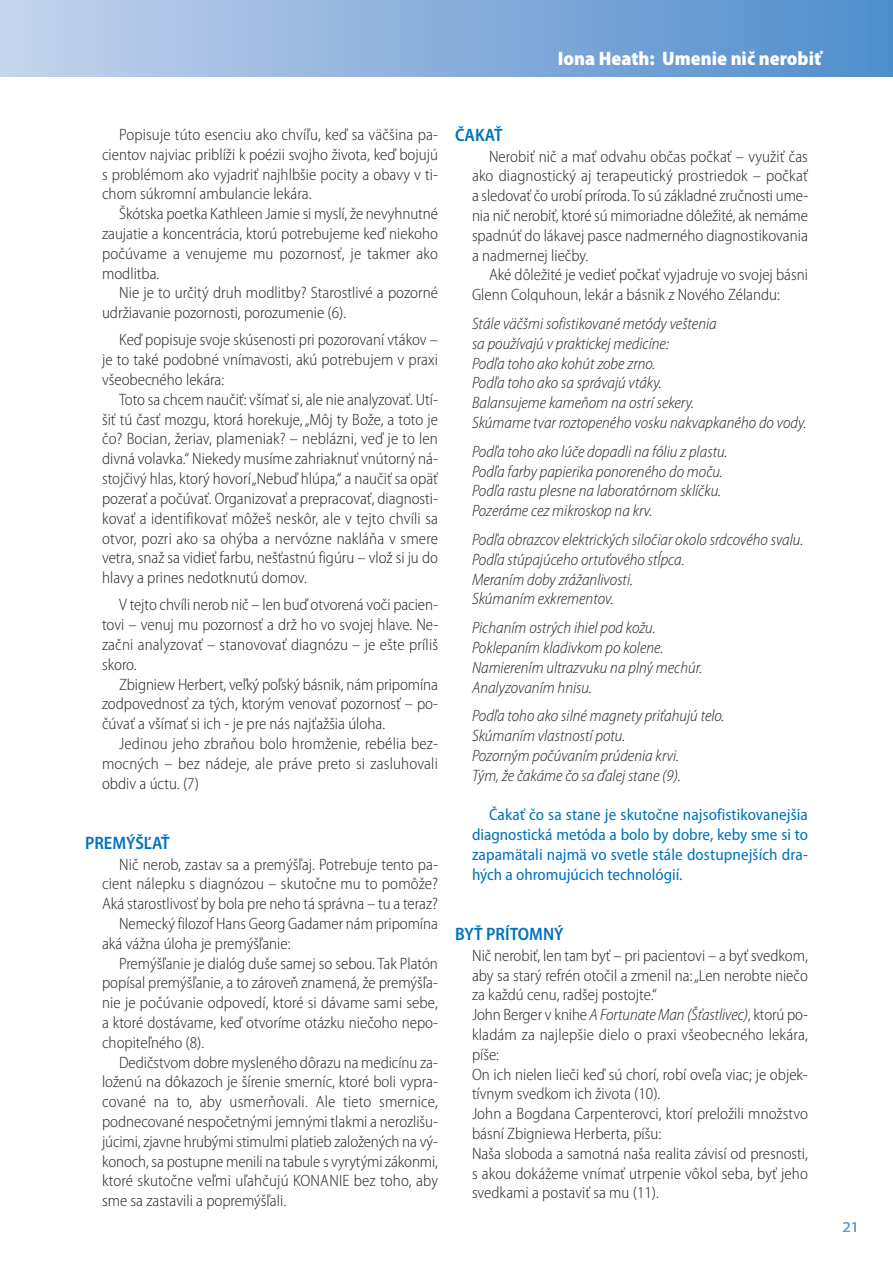
<style>
.page{position:relative;width:893px;height:1263px;background:#fff}
.page>*{position:absolute;margin:0;border:0;box-sizing:border-box;transform-origin:0 0}
.t1{font:900 semi-condensed 19.5px "Myriad Pro";color:#fff}
.t2{font:600 semi-condensed 18px "Myriad Pro";color:#0072bc}
.t3{font:300 semi-condensed 16.5px/19.8px "Myriad Pro";color:#231f20;text-align:justify}
.t4{font:italic 300 semi-condensed 16.5px/19.8px "Myriad Pro";color:#231f20}
.t5{font:semi-condensed 16.5px/19.8px "Myriad Pro";color:#0072bc;text-align:justify}
.t6{font:semi-expanded 15px "Myriad Pro";color:#6599d1}
.s1{font-style:italic}
</style>
<div class="page">
<div style="left:0;top:0;width:893px;height:77px;background:linear-gradient(to right,#c5d3ec,#4e8ccb)"></div>
<p class="t1" style="left:558px;top:51px;width:265px">Iona Heath: Umenie nič nerobiť</p>
<p class="t1" style="left:593px;top:51px;width:235px">Vš obecný Praktik č. 2/2012</p>
<p class="t3" style="left:102px;top:126px;width:337px;text-indent:17px">Popisuje túto esenciu ako chvíľu, keď sa väčšina pa&shy;cientov najviac priblíži k poézii svojho života, keď bojujú s problémom ako vyjadriť najhlbšie pocity a obavy v ti&shy;chom súkromní ambulancie lekára.</p>
<p class="t3" style="left:102px;top:205px;width:337px;text-indent:17px">Škótska poetka Kathleen Jamie si myslí, že nevyhnutné zaujatie a koncentrácia, ktorú potrebujeme keď niekoho počúvame a venujeme mu pozornosť, je takmer ako modlitba.</p>
<p class="t3" style="left:102px;top:284px;width:337px;text-indent:17px">Nie je to určitý druh modlitby? Starostlivé a pozorné udržiavanie pozornosti, porozumenie (6).</p>
<p class="t3" style="left:102px;top:331px;width:337px;text-indent:17px">Keď popisuje svoje skúsenosti pri pozorovaní vtákov – je to také podobné vnímavosti, akú potrebujem v praxi všeobecného lekára:</p>
<p class="t3" style="left:102px;top:391px;width:337px;text-indent:17px">Toto sa chcem naučiť: všímať si, ale nie analyzovať. Utí&shy;šiť tú časť mozgu, ktorá horekuje,„Môj ty Bože, a toto je čo? Bocian, žeriav, plameniak? – neblázni, veď je to len divná volavka.“ Niekedy musíme zahriaknuť vnútorný ná&shy;stojčivý hlas, ktorý hovorí„Nebuď hlúpa,“ a naučiť sa opäť pozerať a počúvať. Organizovať a prepracovať, diagnosti&shy;kovať a identifikovať môžeš neskôr, ale v tejto chvíli sa otvor, pozri ako sa ohýba a nervózne nakláňa v smere vetra, snaž sa vidieť farbu, nešťastnú figúru – vlož si ju do hlavy a prines nedotknutú domov.</p>
<p class="t3" style="left:102px;top:596px;width:338px;text-indent:17px">V tejto chvíli nerob nič – len buď otvorená voči pacien&shy;tovi – venuj mu pozornosť a drž ho vo svojej hlave. Ne&shy;začni analyzovať – stanovovať diagnózu – je ešte príliš skoro.</p>
<p class="t3" style="left:102px;top:675px;width:338px;text-indent:17px">Zbigniew Herbert, veľký poľský básnik, nám pripomína zodpovednosť za tých, ktorým venovať pozornosť – po&shy;čúvať a všímať si ich - je pre nás najťažšia úloha.</p>
<p class="t3" style="left:102px;top:735px;width:337px;text-indent:17px">Jedinou jeho zbraňou bolo hromženie, rebélia bez&shy;mocných – bez nádeje, ale práve preto si zasluhovali obdiv a úctu. (7)</p>
<p class="t2" style="left:85px;top:836px;width:86px">PREMÝŠĽAŤ</p>
<p class="t3" style="left:119px;top:855px;width:320px">Nič nerob, zastav sa a premýšľaj. Potrebuje tento pa-</p>
<p class="t3" style="left:102px;top:875px;width:337px">cient nálepku s diagnózou – skutočne mu to pomôže?</p>
<p class="t3" style="left:102px;top:895px;width:337px">Aká starostlivosť by bola pre neho tá správna – tu a teraz?</p>
<p class="t3" style="left:119px;top:915px;width:320px">Nemecký filozof Hans Georg Gadamer nám pripomína</p>
<p class="t3" style="left:102px;top:935px;width:190px">aká vážna úloha je premýšľanie:</p>
<p class="t3" style="left:119px;top:954px;width:320px">Premýšľanie je dialóg duše samej so sebou. Tak Platón</p>
<p class="t3" style="left:102px;top:974px;width:337px">popísal premýšľanie, a to zároveň znamená, že premýšľa-</p>
<p class="t3" style="left:102px;top:994px;width:337px">nie je počúvanie odpovedí, ktoré si dávame sami sebe,</p>
<p class="t3" style="left:102px;top:1014px;width:338px">a ktoré dostávame, keď otvoríme otázku niečoho nepo-</p>
<p class="t3" style="left:102px;top:1034px;width:104px">chopiteľného (8).</p>
<p class="t3" style="left:119px;top:1053px;width:320px">Dedičstvom dobre mysleného dôrazu na medicínu za-</p>
<p class="t3" style="left:102px;top:1073px;width:337px">loženú na dôkazoch je šírenie smerníc, ktoré boli vypra-</p>
<p class="t3" style="left:102px;top:1093px;width:337px">cované na to, aby usmerňovali. Ale tieto smernice,</p>
<p class="t3" style="left:102px;top:1113px;width:337px">podnecované nespočetnými jemnými tlakmi a nerozlišu-</p>
<p class="t3" style="left:102px;top:1133px;width:337px">júcimi, zjavne hrubými stimulmi platieb založených na vý-</p>
<p class="t3" style="left:102px;top:1152px;width:337px">konoch, sa postupne menili na tabule s vyrytými zákonmi,</p>
<p class="t3" style="left:102px;top:1172px;width:337px">ktoré skutočne veľmi uľahčujú KONANIE bez toho, aby</p>
<p class="t3" style="left:102px;top:1192px;width:186px">sme sa zastavili a popremýšľali.</p>
<p class="t2" style="left:455px;top:128px;width:49px">ČAKAŤ</p>
<p class="t3" style="left:472px;top:147px;width:338px;text-indent:17px">Nerobiť nič a mať odvahu občas počkať – využiť čas ako diagnostický aj terapeutický prostriedok – počkať a sledovať čo urobí príroda. To sú základné zručnosti ume&shy;nia nič nerobiť, ktoré sú mimoriadne dôležité, ak nemáme spadnúť do lákavej pasce nadmerného diagnostikovania a nadmernej liečby.</p>
<p class="t3" style="left:472px;top:266px;width:337px;text-indent:17px">Aké dôležité je vedieť počkať vyjadruje vo svojej básni<br>Glenn Colquhoun, lekár a básnik z Nového Zélandu:</p>
<p class="t4" style="left:472px;top:315px;width:336px">Stále väčšmi sofistikované metódy veštenia<br>sa používajú v praktickej medicíne:<br>Podľa toho ako kohút zobe zrno.<br>Podľa toho ako sa správajú vtáky.<br>Balansujeme kameňom na ostrí sekery.<br>Skúmame tvar roztopeného vosku nakvapkaného do vody.</p>
<p class="t4" style="left:472px;top:443px;width:257px">Podľa toho ako lúče dopadli na fóliu z plastu.<br>Podľa farby papierika ponoreného do moču.<br>Podľa rastu plesne na laboratórnom sklíčku.<br>Pozeráme cez mikroskop na krv.</p>
<p class="t4" style="left:472px;top:531px;width:333px">Podľa obrazcov elektrických siločiar okolo srdcového svalu.<br>Podľa stúpajúceho ortuťového stĺpca.<br>Meraním doby zrážanlivosti.<br>Skúmaním exkrementov.</p>
<p class="t4" style="left:472px;top:619px;width:232px">Pichaním ostrých ihiel pod kožu.<br>Poklepaním kladivkom po kolene.<br>Namierením ultrazvuku na plný mechúr.<br>Analyzovaním hnisu.</p>
<p class="t4" style="left:472px;top:707px;width:254px">Podľa toho ako silné magnety priťahujú telo.<br>Skúmaním vlastností potu.<br>Pozorným počúvaním prúdenia krvi.<br>Tým, že čakáme čo sa ďalej stane (9).</p>
<p class="t5" style="left:472px;top:806px;width:337px;text-indent:17px">Čakať čo sa stane je skutočne najsofistikovanejšia diagnostická metóda a bolo by dobre, keby sme si to zapamätali najmä vo svetle stále dostupnejších dra&shy;hých a ohromujúcich technológií.</p>
<p class="t2" style="left:455px;top:928px;width:110px">BYŤ PRÍTOMNÝ</p>
<p class="t3" style="left:472px;top:947px;width:338px;text-align:left">Nič nerobiť, len tam byť – pri pacientovi – a byť svedkom, aby sa starý refrén otočil a zmenil na:„Len nerobte niečo za každú cenu, radšej postojte.“<br>John Berger v knihe <span class="s1">A FortunateMan (Šťastlivec)</span>, ktorú po&shy;kladám za najlepšie dielo o praxi všeobecného lekára, píše:<br>On ich nielen lieči keď sú chorí, robí oveľa viac; je objek&shy;tívnym svedkom ich života (10).<br>John a Bogdana Carpenterovci, ktorí preložili množstvo básní Zbigniewa Herberta, píšu:<br>Naša sloboda a samotná naša realita závisí od presnosti, s akou dokážeme vnímať utrpenie vôkol seba, byť jeho svedkami a postaviť sa mu (11).</p>
<p class="t6" style="left:842px;top:1221px;width:18px">21</p>
</div>
